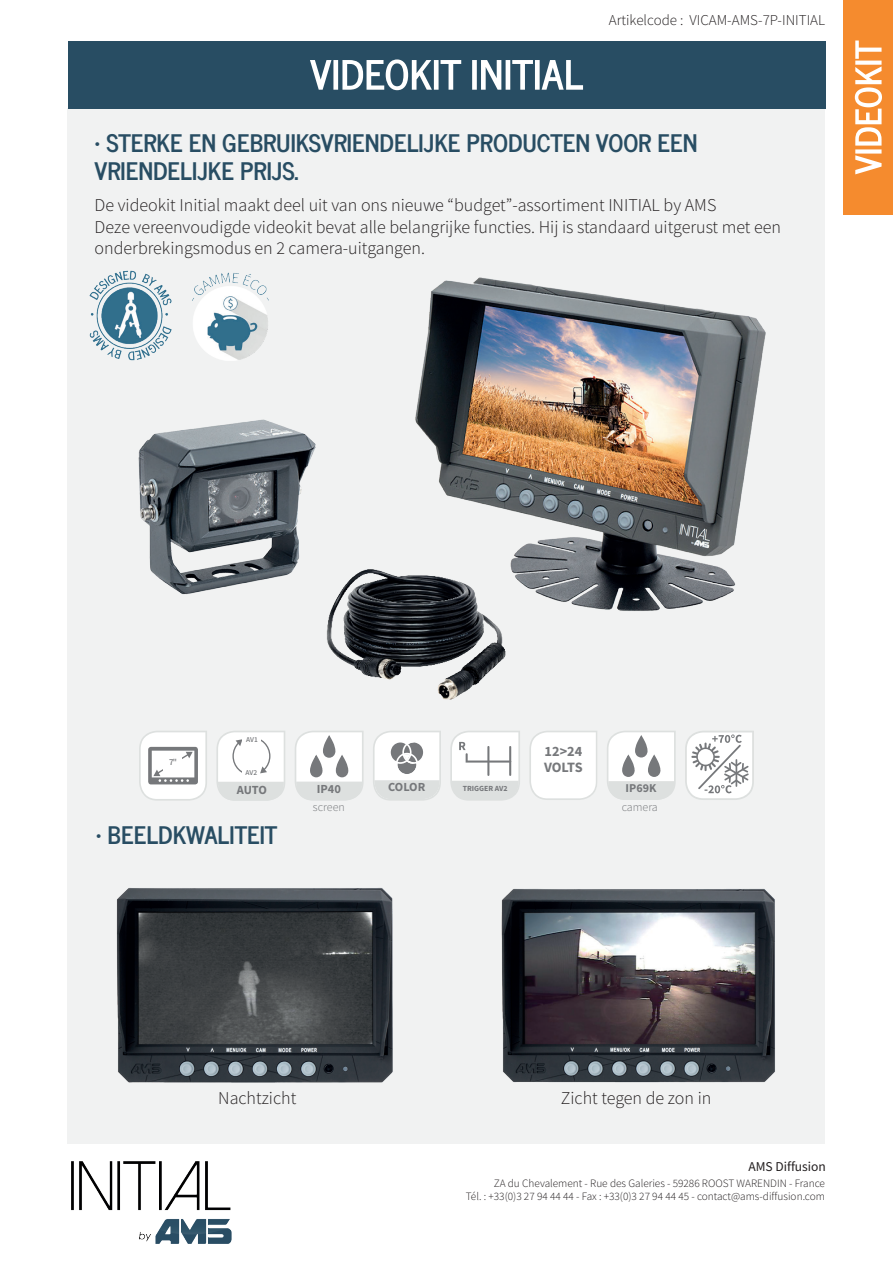
<style>
.page{position:relative;width:893px;height:1263px;background:#fff}
.page>*{position:absolute;margin:0;border:0;box-sizing:border-box;transform-origin:0 0}
.t1{font:700 24px/28.8px "News Cycle";color:#284d63}
.t2{font:300 18px/21.6px "Mada";color:#231f20}
.t3{font:300 15px "Mada";color:#231f20}
.t4{font:700 14.25px/15.6px "Mada";letter-spacing:-.005em;color:#76787b}
.t5{font:13.5px "Mada";color:#231f20}
.t6{font:700 12.45px "Mada";color:#76787b}
.t7{font:700 12.3px "Mada";color:#76787b}
.t8{font:300 12px "Mada";color:#76787b}
.t9{font:700 12px "Mada";color:#76787b}
.t10{font:300 11.25px/13.5px "Mada";color:#231f20;text-align:right}
.t11{font:500 9px "Mada";color:#76787b}
.t12{font:700 7.8px "Mada";color:#76787b}
.t13{font:500 7.5px "Mada";letter-spacing:-.01em;color:#76787b}
</style>
<div class="page">
<div style="left:68px;top:108px;width:757px;height:1035px;background:#f1f2f2"></div>
<div style="left:68px;top:41px;width:757px;height:67px;background:#284d63"></div>
<div style="left:844px;top:0;width:49px;height:215px;background:#f58b2e"></div>
<img style="left:116px;top:888px;width:277px;height:195px">
<svg style="left:216px;top:731px;width:69px;height:70px"></svg>
<div style="left:242px;top:770px;width:18px;height:10px;background:#fff"></div>
<div style="left:242px;top:736px;width:19px;height:7px;background:#fff"></div>
<svg style="left:295px;top:731px;width:69px;height:69px"></svg>
<svg style="left:373px;top:731px;width:68px;height:70px"></svg>
<svg style="left:139px;top:731px;width:68px;height:70px"></svg>
<div style="left:163px;top:757px;width:19px;height:14px;background:#fff"></div>
<svg style="left:685px;top:731px;width:69px;height:69px"></svg>
<svg style="left:529px;top:731px;width:68px;height:69px"></svg>
<svg style="left:450px;top:731px;width:70px;height:70px"></svg>
<svg style="left:607px;top:731px;width:69px;height:69px"></svg>
<img style="left:89px;top:277px;width:19px;height:78px">
<img style="left:327px;top:638px;width:179px;height:62px">
<img style="left:501px;top:888px;width:274px;height:195px">
<img style="left:108px;top:270px;width:658px;height:368px">
<img style="left:71px;top:1161px;width:161px;height:83px">
<img style="left:184px;top:270px;width:93px;height:99px">
<svg style="left:855px;top:41px;width:27px;height:133px"></svg>
<svg style="left:310px;top:59px;width:273px;height:31px"></svg>
<p class="t3" style="left:609px;top:12px;width:218px">Artikelcode : VICAM-AMS-7P-INITIAL</p>
<h1 class="t1" style="left:94px;top:126px;width:605px">• STERKE EN GEBRUIKSVRIENDELIJKE PRODUCTEN VOOR EEN<br>VRIENDELIJKE PRIJS.</h1>
<p class="t2" style="left:95px;top:195px;width:688px">De videokit Initial maakt deel uit van ons nieuwe “budget”-assortiment INITIAL by AMS<br>Deze vereenvoudigde videokit bevat alle belangrijke functies. Hij is standaard uitgerust met een onderbrekingsmodus en 2 camera-uitgangen.</p>
<p class="t13" style="left:246px;top:735px;width:13px">AV1</p>
<p class="t13" style="left:245px;top:768px;width:13px">AV2</p>
<p class="t11" style="left:169px;top:757px;width:10px">7"</p>
<p class="t4" style="left:544px;top:745px;width:40px">12&gt;24<br>VOLTS</p>
<p class="t12" style="left:463px;top:784px;width:46px">TRIGGER AV2</p>
<p class="t9" style="left:626px;top:781px;width:32px">IP69K</p>
<p class="t8" style="left:313px;top:800px;width:33px">screen</p>
<p class="t8" style="left:622px;top:800px;width:38px">camera</p>
<p class="t7" style="left:317px;top:782px;width:26px">IP40</p>
<p class="t7" style="left:388px;top:780px;width:39px">COLOR</p>
<p class="t6" style="left:237px;top:783px;width:32px">AUTO</p>
<h1 class="t1" style="left:96px;top:819px;width:183px">• BEELDKWALITEIT</h1>
<p class="t2" style="left:218px;top:1088px;width:80px">Nachtzicht</p>
<p class="t2" style="left:561px;top:1088px;width:152px">Zicht tegen de zon in</p>
<p class="t5" style="left:748px;top:1159px;width:79px">AMS Diffusion</p>
<p class="t10" style="left:466px;top:1177px;width:361px">ZA du Chevalement - Rue des Galeries - 59286 ROOST WARENDIN - France<br>Tél. : +33(0)3 27 94 44 44 - Fax : +33(0)3 27 94 44 45 - contact@ams-diffusion.com</p>
</div>
